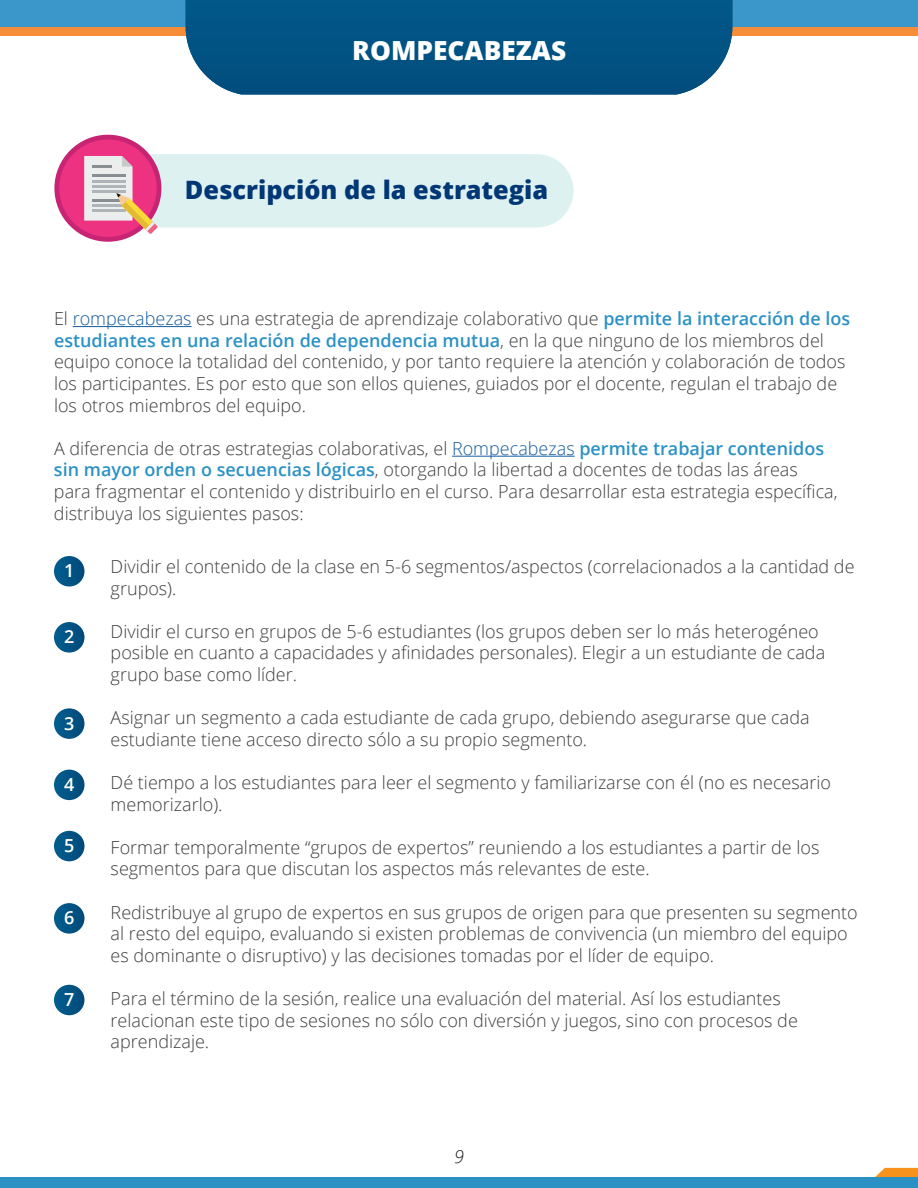
<style>
.page{position:relative;width:918px;height:1188px;background:#fff}
.page>*{position:absolute;margin:0;border:0;box-sizing:border-box;transform-origin:0 0}
.t1{font:800 26.25px "Open Sans";color:#fff}
.t2{font:800 25.35px "Open Sans";color:#013775}
.t3{font:300 18px/21.6px "Open Sans";color:#3e3e3f}
.t4{font:600 18px "Open Sans";color:#fff}
.t5{font:italic 300 18px "Open Sans";color:#231f20}
.s1{color:#175d9e}
.s2{font-weight:600;color:#2b91c5}
</style>
<div class="page">
<svg style="left:874px;top:1168px;width:44px;height:10px"></svg>
<div style="left:0;top:1178px;width:918px;height:10px;background:#2b91c5"></div>
<hr style="left:73px;top:326px;width:119px;height:1px;background:#175d9e">
<hr style="left:452px;top:456px;width:123px;height:1px;background:#175d9e">
<svg style="left:54px;top:556px;width:31px;height:31px"></svg>
<svg style="left:54px;top:622px;width:31px;height:31px"></svg>
<svg style="left:54px;top:708px;width:31px;height:31px"></svg>
<div style="left:54px;top:770px;width:31px;height:30px;background:#015485;border-radius:15px"></div>
<div style="left:54px;top:831px;width:31px;height:30px;background:#015485;border-radius:15px"></div>
<div style="left:54px;top:903px;width:31px;height:31px;background:#015485;border-radius:15px"></div>
<div style="left:54px;top:985px;width:31px;height:30px;background:#015485;border-radius:15px"></div>
<div style="left:0;top:0;width:918px;height:27px;background:#3b97c9"></div>
<div style="left:0;top:27px;width:918px;height:8px;background:#f68d38"></div>
<div style="left:186px;top:0;width:546px;height:94px;background:#015383"></div>
<div style="left:54px;top:135px;width:107px;height:107px;background:#c72574;border-radius:50%"></div>
<div style="left:59px;top:140px;width:98px;height:97px;background:#ee3282;border-radius:50%"></div>
<svg style="left:84px;top:154px;width:490px;height:80px"></svg>
<h1 class="t1" style="left:352px;top:30px;width:215px">ROMPECABEZAS</h1>
<h2 class="t2" style="left:185px;top:170px;width:365px">Descripción de la estrategia</h2>
<p class="t3" style="left:54px;top:307px;width:798px">El <span class="s1">rompecabezas</span> es una estrategia de aprendizaje colaborativo que <span class="s2">permite la interacción de los estudiantes en una relación de dependencia mutua</span>, en la que ninguno de los miembros del equipo conoce la totalidad del contenido, y por tanto requiere la atención y colaboración de todos los participantes. Es por esto que son ellos quienes, guiados por el docente, regulan el trabajo de los otros miembros del equipo.</p>
<p class="t3" style="left:54px;top:437px;width:785px">A diferencia de otras estrategias colaborativas, el <span class="s1">Rompecabezas</span> <span class="s2">permite trabajar contenidos sin mayor orden o secuencias lógicas</span>, otorgando la libertad a docentes de todas las áreas para fragmentar el contenido y distribuirlo en el curso. Para desarrollar esta estrategia específica, distribuya los siguientes pasos:</p>
<p class="t3" style="left:111px;top:555px;width:745px">Dividir el contenido de la clase en 5-6 segmentos/aspectos (correlacionados a la cantidad de grupos).</p>
<p class="t3" style="left:111px;top:620px;width:716px">Dividir el curso en grupos de 5-6 estudiantes (los grupos deben ser lo más heterogéneo posible en cuanto a capacidades y afinidades personales). Elegir a un estudiante de cada grupo base como líder.</p>
<p class="t3" style="left:111px;top:706px;width:700px">Asignar un segmento a cada estudiante de cada grupo, debiendo asegurarse que cada estudiante tiene acceso directo sólo a su propio segmento.</p>
<p class="t3" style="left:111px;top:771px;width:722px">Dé tiempo a los estudiantes para leer el segmento y familiarizarse con él (no es necesario memorizarlo).</p>
<p class="t3" style="left:111px;top:836px;width:710px">Formar temporalmente “grupos de expertos” reuniendo a los estudiantes a partir de los segmentos para que discutan los aspectos más relevantes de este.</p>
<p class="t3" style="left:111px;top:901px;width:749px">Redistribuye al grupo de expertos en sus grupos de origen para que presenten su segmento al resto del equipo, evaluando si existen problemas de convivencia (un miembro del equipo es dominante o disruptivo) y las decisiones tomadas por el líder de equipo.</p>
<p class="t3" style="left:111px;top:987px;width:689px">Para el término de la sesión, realice una evaluación del material. Así los estudiantes relacionan este tipo de sesiones no sólo con diversión y juegos, sino con procesos de aprendizaje.</p>
<p class="t4" style="left:64px;top:558px;width:12px">1</p>
<p class="t4" style="left:64px;top:624px;width:12px">2</p>
<p class="t4" style="left:64px;top:711px;width:12px">3</p>
<p class="t4" style="left:64px;top:772px;width:12px">4</p>
<p class="t4" style="left:64px;top:833px;width:12px">5</p>
<p class="t4" style="left:64px;top:905px;width:12px">6</p>
<p class="t4" style="left:64px;top:987px;width:12px">7</p>
<p class="t5" style="left:454px;top:1144px;width:11px">9</p>
</div>
